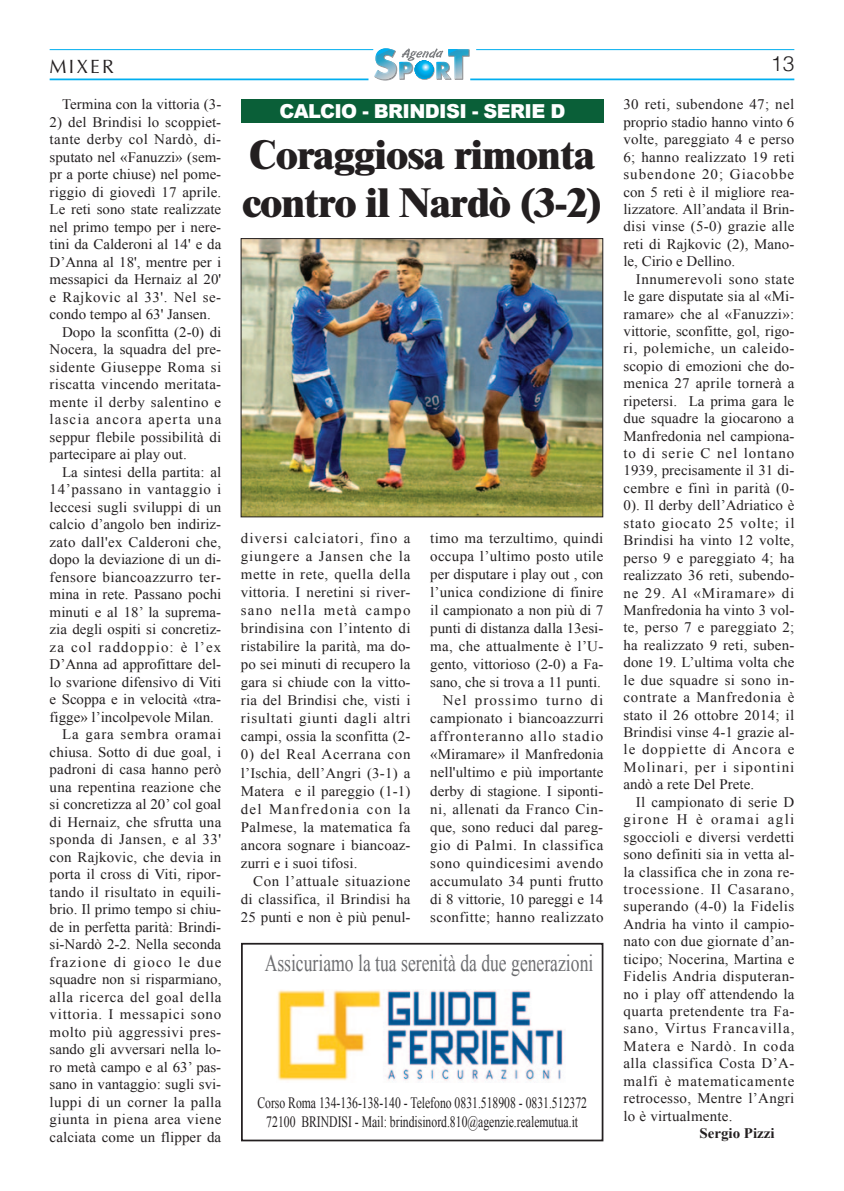
<style>
.page{position:relative;width:844px;height:1191px;background:#fff}
.page>*{position:absolute;margin:0;border:0;box-sizing:border-box;transform-origin:0 0}
.t1{font:800 40.25px/48.3px "Times";letter-spacing:-.015em;color:#231f20}
.t2{font:23.8px "Times New Roman";color:#6c6d70;scale:.74 1}
.t3{font:300 21px "Helvetica";color:#231f20}
.t4{font:900 19.25px "Arial";letter-spacing:-.035em;color:#fff}
.t5{font:19.25px "Optima";letter-spacing:.11em;color:#231f20}
.t6{font:15.75px/18.9px "Times New Roman";color:#231f20;text-align:center;scale:.74 1}
.t7{font:14.53px/17.5px "Times New Roman";letter-spacing:.01em;color:#231f20;text-align:justify}
.t8{font:14.53px "Times New Roman";letter-spacing:.03em;color:#231f20}
.t9{font:14.53px "Times New Roman";letter-spacing:.04em;color:#231f20}
.t10{font:14.53px "Times New Roman";letter-spacing:.035em;color:#231f20}
.t11{font:14.53px "Times New Roman";letter-spacing:.075em;color:#231f20}
.t12{font:14.53px "Times New Roman";letter-spacing:.045em;color:#231f20}
.t13{font:14.53px "Times New Roman";letter-spacing:.065em;color:#231f20}
.t14{font:700 14.53px "Times New Roman";color:#231f20}
</style>
<div class="page">
<hr style="left:470px;top:78px;width:324px;height:2px;background:#00aeef">
<hr style="left:50px;top:78px;width:318px;height:2px;background:#00aeef">
<hr style="left:476px;top:49px;width:318px;height:1px;background:#00aeef">
<hr style="left:50px;top:49px;width:323px;height:1px;background:#00aeef">
<svg style="left:374px;top:48px;width:95px;height:32px"></svg>
<div style="left:241px;top:943px;width:362px;height:198px;border:2px solid #231f20"></div>
<img style="left:277px;top:990px;width:286px;height:92px">
<div style="left:241px;top:99px;width:362px;height:24px;background:#0a5f38"></div>
<img style="left:243px;top:240px;width:358px;height:275px">
<div style="left:241px;top:238px;width:362px;height:279px;border:1px solid #231f20"></div>
<h3 class="t5" style="left:50px;top:55px;width:66px">MIXER</h3>
<h3 class="t3" style="left:770px;top:45px;width:25px">13</h3>
<p class="t7" style="left:62px;top:95px;width:161px">Termina con la vittoria (3-</p>
<p class="t7" style="left:50px;top:113px;width:173px">2) del Brindisi lo scoppiet-</p>
<p class="t8" style="left:50px;top:130px;width:173px">tante derby col Nardò, di-</p>
<p class="t7" style="left:50px;top:148px;width:173px">sputato nel «Fanuzzi» (sem-</p>
<p class="t7" style="left:50px;top:165px;width:173px">pr a porte chiuse) nel pome-</p>
<p class="t7" style="left:50px;top:183px;width:173px">riggio di giovedì 17 aprile.</p>
<p class="t7" style="left:50px;top:200px;width:173px">Le reti sono state realizzate</p>
<p class="t7" style="left:50px;top:218px;width:173px">nel primo tempo per i nere-</p>
<p class="t7" style="left:50px;top:235px;width:173px">tini da Calderoni al 14' e da</p>
<p class="t7" style="left:50px;top:253px;width:173px">D’Anna al 18', mentre per i</p>
<p class="t7" style="left:50px;top:270px;width:173px">messapici da Hernaiz al 20'</p>
<p class="t9" style="left:50px;top:287px;width:173px">e Rajkovic al 33'. Nel se-</p>
<p class="t7" style="left:50px;top:305px;width:163px">condo tempo al 63' Jansen.</p>
<p class="t7" style="left:62px;top:323px;width:161px">Dopo la sconfitta (2-0) di</p>
<p class="t7" style="left:50px;top:340px;width:173px">Nocera, la squadra del pre-</p>
<p class="t10" style="left:50px;top:357px;width:173px">sidente Giuseppe Roma si</p>
<p class="t7" style="left:50px;top:375px;width:173px">riscatta vincendo meritata-</p>
<p class="t8" style="left:50px;top:392px;width:173px">mente il derby salentino e</p>
<p class="t11" style="left:50px;top:409px;width:173px">lascia ancora aperta una</p>
<p class="t7" style="left:50px;top:428px;width:173px">seppur flebile possibilità di</p>
<p class="t7" style="left:50px;top:445px;width:139px">partecipare ai play out.</p>
<p class="t7" style="left:62px;top:463px;width:161px">La sintesi della partita: al</p>
<p class="t9" style="left:50px;top:479px;width:173px">14’passano in vantaggio i</p>
<p class="t7" style="left:50px;top:498px;width:173px">leccesi sugli sviluppi di un</p>
<p class="t7" style="left:50px;top:515px;width:173px">calcio d’angolo ben indiriz-</p>
<p class="t7" style="left:50px;top:533px;width:173px">zato dall'ex Calderoni che,</p>
<p class="t7" style="left:50px;top:550px;width:173px">dopo la deviazione di un di-</p>
<p class="t8" style="left:50px;top:567px;width:173px">fensore biancoazzurro ter-</p>
<p class="t7" style="left:50px;top:585px;width:173px">mina in rete. Passano pochi</p>
<p class="t7" style="left:50px;top:603px;width:173px">minuti e al 18’ la suprema-</p>
<p class="t7" style="left:50px;top:620px;width:173px">zia degli ospiti si concretiz-</p>
<p class="t11" style="left:50px;top:637px;width:173px">za col raddoppio: è l’ex</p>
<p class="t7" style="left:50px;top:655px;width:173px">D’Anna ad approfittare del-</p>
<p class="t7" style="left:50px;top:673px;width:173px">lo svarione difensivo di Viti</p>
<p class="t7" style="left:50px;top:690px;width:173px">e Scoppa e in velocità «tra-</p>
<p class="t7" style="left:50px;top:708px;width:166px">figge» l’incolpevole Milan.</p>
<p class="t13" style="left:62px;top:724px;width:161px">La gara sembra oramai</p>
<p class="t7" style="left:50px;top:743px;width:173px">chiusa. Sotto di due goal, i</p>
<p class="t7" style="left:50px;top:760px;width:173px">padroni di casa hanno però</p>
<p class="t7" style="left:50px;top:777px;width:173px">una repentina reazione che</p>
<p class="t7" style="left:50px;top:795px;width:173px">si concretizza al 20’ col goal</p>
<p class="t7" style="left:50px;top:812px;width:173px">di Hernaiz, che sfrutta una</p>
<p class="t10" style="left:50px;top:829px;width:173px">sponda di Jansen, e al 33'</p>
<p class="t7" style="left:50px;top:847px;width:173px">con Rajkovic, che devia in</p>
<p class="t7" style="left:50px;top:865px;width:173px">porta il cross di Viti, ripor-</p>
<p class="t7" style="left:50px;top:882px;width:173px">tando il risultato in equili-</p>
<p class="t7" style="left:50px;top:900px;width:173px">brio. Il primo tempo si chiu-</p>
<p class="t7" style="left:50px;top:917px;width:173px">de in perfetta parità: Brindi-</p>
<p class="t7" style="left:50px;top:935px;width:173px">si-Nardò 2-2. Nella seconda</p>
<p class="t11" style="left:50px;top:952px;width:173px">frazione di gioco le due</p>
<p class="t7" style="left:50px;top:970px;width:173px">squadre non si risparmiano,</p>
<p class="t9" style="left:50px;top:987px;width:173px">alla ricerca del goal della</p>
<p class="t12" style="left:50px;top:1004px;width:173px">vittoria. I messapici sono</p>
<p class="t8" style="left:50px;top:1022px;width:173px">molto più aggressivi pres-</p>
<p class="t7" style="left:50px;top:1040px;width:173px">sando gli avversari nella lo-</p>
<p class="t7" style="left:50px;top:1057px;width:173px">ro metà campo e al 63’ pas-</p>
<p class="t7" style="left:50px;top:1075px;width:173px">sano in vantaggio: sugli svi-</p>
<p class="t7" style="left:50px;top:1092px;width:173px">luppi di un corner la palla</p>
<p class="t10" style="left:50px;top:1109px;width:173px">giunta in piena area viene</p>
<p class="t7" style="left:50px;top:1127px;width:173px">calciata come un flipper da</p>
<h3 class="t4" style="left:279px;top:97px;width:287px">CALCIO - BRINDISI - SERIE D</h3>
<h1 class="t1" style="left:242px;top:130px;width:361px">Coraggiosa rimonta contro il Nardò (3-2)</h1>
<p class="t7" style="left:241px;top:529px;width:171px;line-height:18px">diversi calciatori, fino a giungere a Jansen che la mette in rete, quella della vittoria. I neretini si river&shy;sano nella metà campo brindisina con l’intento di ristabilire la parità, ma do&shy;po sei minuti di recupero la gara si chiude con la vitto&shy;ria del Brindisi che, visti i risultati giunti dagli altri campi, ossia la sconfitta (2-</p>
<p class="t7" style="left:241px;top:745px;width:171px;line-height:18px">0) del Real Acerrana con l’Ischia, dell’Angri (3-1) a Matera e il pareggio (1-1) del Manfredonia con la Palmese, la matematica fa ancora sognare i biancoaz&shy;zurri e i suoi tifosi.</p>
<p class="t7" style="left:241px;top:871px;width:171px;line-height:18px;text-indent:12px">Con l’attuale situazione di classifica, il Brindisi ha 25 punti e non è più penul-</p>
<p class="t7" style="left:430px;top:529px;width:175px;line-height:18px;text-align:right">timo ma terzultimo, quindi occupa l’ultimo posto utile per disputare i play out , con l’unica condizione di finire il campionato a non più di 7 punti di distanza dalla 13esi&shy;ma, che attualmente è l’U&shy;gento, vittorioso (2-0) a Fa&shy;sano, che si trova a 11 punti.<br>Nel prossimo turno di campionato i biancoazzurri affronteranno allo stadio «Miramare» il Manfredonia nell'ultimo e più importante derby di stagione. I siponti&shy;ni, allenati da Franco Cin&shy;que, sono reduci dal pareg&shy;gio di Palmi. In classifica sono quindicesimi avendo accumulato 34 punti frutto di 8 vittorie, 10 pareggi e 14 sconfitte; hanno realizzato</p>
<h2 class="t2" style="left:264px;top:947px;width:445px">Assicuriamo la tua serenità da due generazioni</h2>
<p class="t6" style="left:257px;top:1092px;width:447px">Corso Roma 134-136-138-140 - Telefono 0831.518908 - 0831.512372<br>72100 BRINDISI - Mail: brindisinord.810@agenzie.realemutua.it</p>
<p class="t7" style="left:623px;top:95px;width:172px">30 reti, subendone 47; nel proprio stadio hanno vinto 6 volte, pareggiato 4 e perso 6; hanno realizzato 19 reti subendone 20; Giacobbe con 5 reti è il migliore rea&shy;lizzatore. All’andata il Brin&shy;disi vinse (5-0) grazie alle reti di Rajkovic (2), Mano&shy;le, Cirio e Dellino.</p>
<p class="t7" style="left:623px;top:270px;width:172px;text-indent:12px">Innumerevoli sono state le gare disputate sia al «Mi&shy;ramare» che al «Fanuzzi»: vittorie, sconfitte, gol, rigo&shy;ri, polemiche, un caleido&shy;scopio di emozioni che do&shy;menica 27 aprile tornerà a ripetersi. La prima gara le due squadre la giocarono a Manfredonia nel campiona&shy;to di serie C nel lontano 1939, precisamente il 31 di&shy;cembre e finì in parità (0- 0). Il derby dell’Adriatico è stato giocato 25 volte; il Brindisi ha vinto 12 volte, perso 9 e pareggiato 4; ha realizzato 36 reti, subendo&shy;ne 29. Al «Miramare» di Manfredonia ha vinto 3 vol&shy;te, perso 7 e pareggiato 2; ha realizzato 9 reti, suben&shy;done 19. L’ultima volta che le due squadre si sono in&shy;contrate a Manfredonia è stato il 26 ottobre 2014; il Brindisi vinse 4-1 grazie al&shy;le doppiette di Ancora e Molinari, per i sipontini andò a rete Del Prete.</p>
<p class="t7" style="left:623px;top:793px;width:173px;text-indent:12px">Il campionato di serie D girone H è oramai agli sgoccioli e diversi verdetti sono definiti sia in vetta al&shy;la classifica che in zona re&shy;trocessione. Il Casarano, superando (4-0) la Fidelis Andria ha vinto il campio&shy;nato con due giornate d’an&shy;ticipo; Nocerina, Martina e Fidelis Andria disputeran&shy;no i play off attendendo la quarta pretendente tra Fa&shy;sano, Virtus Francavilla, Matera e Nardò. In coda alla classifica Costa D’A&shy;malfi è matematicamente retrocesso, Mentre l’Angri lo è virtualmente.</p>
<p class="t14" style="left:699px;top:1123px;width:77px">Sergio Pizzi</p>
</div>
